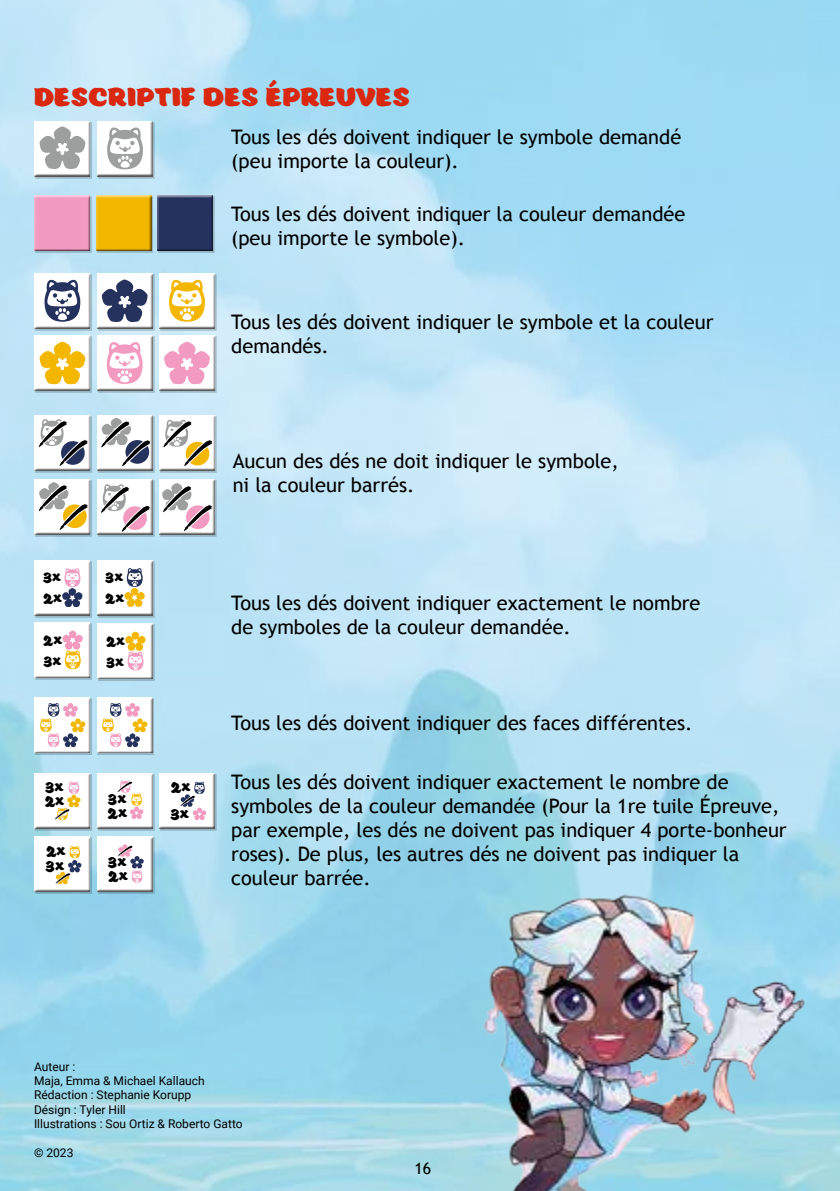
<style>
.page{position:relative;width:840px;height:1191px;background:#fff}
.page>*{position:absolute;margin:0;border:0;box-sizing:border-box;transform-origin:0 0}
.t1{font:700 24px "Eds Market";color:#da2710}
.t2{font:20px/24px "Trebuchet MS";color:#000}
.t3{font:16px "Trebuchet MS";color:#000}
.t4{font:700 14.6px/14px "Eds Market";color:#000}
.t5{font:700 14px/21.2px "Eds Market";color:#000}
.t6{font:12px/14.4px "Roboto";color:#000}
.s1{font-size:10px}
.s2{font-size:10.4px}
</style>
<div class="page">
<img style="left:471px;top:884px;width:341px;height:307px">
<div style="left:98px;top:274px;width:56px;height:56px;background:#000;opacity:.2"></div>
<div style="left:95px;top:270px;width:58px;height:59px;background:#b7e2f5"></div>
<div style="left:95px;top:272px;width:58px;height:57px;background:#000;opacity:.66"></div>
<div style="left:32px;top:332px;width:60px;height:59px;background:#c0e5f8"></div>
<div style="left:32px;top:334px;width:60px;height:57px;background:#000;opacity:.66"></div>
<div style="left:156px;top:332px;width:60px;height:59px;background:#cfebf9"></div>
<div style="left:157px;top:334px;width:59px;height:57px;background:#000;opacity:.66"></div>
<div style="left:34px;top:270px;width:58px;height:59px;background:#c8e9f8"></div>
<div style="left:34px;top:272px;width:58px;height:57px;background:#000;opacity:.66"></div>
<div style="left:158px;top:271px;width:58px;height:58px;background:#000;opacity:.66"></div>
<div style="left:98px;top:336px;width:56px;height:56px;background:#a1bcc8"></div>
<div style="left:94px;top:332px;width:59px;height:59px;background:#d1ecfa"></div>
<div style="left:94px;top:334px;width:59px;height:57px;background:#000;opacity:.66"></div>
<div style="left:34px;top:412px;width:58px;height:60px;background:#bee4f6"></div>
<div style="left:34px;top:414px;width:58px;height:58px;background:#000;opacity:.66"></div>
<div style="left:158px;top:412px;width:58px;height:59px;background:#cceaf9"></div>
<div style="left:158px;top:414px;width:58px;height:58px;background:#000;opacity:.66"></div>
<div style="left:93px;top:476px;width:60px;height:60px;background:#b9e3f5"></div>
<div style="left:94px;top:478px;width:59px;height:58px;background:#000;opacity:.66"></div>
<div style="left:95px;top:412px;width:58px;height:59px;background:#c0e5f6"></div>
<div style="left:95px;top:414px;width:58px;height:58px;background:#000;opacity:.66"></div>
<div style="left:32px;top:476px;width:60px;height:60px;background:#b8e2f4"></div>
<div style="left:32px;top:478px;width:60px;height:58px;background:#000;opacity:.66"></div>
<div style="left:156px;top:476px;width:60px;height:60px;background:#c6e8f8"></div>
<div style="left:157px;top:478px;width:59px;height:58px;background:#000;opacity:.66"></div>
<div style="left:32px;top:118px;width:60px;height:60px;background:#c6e7f8"></div>
<div style="left:32px;top:120px;width:60px;height:58px;background:#000;opacity:.66"></div>
<div style="left:94px;top:118px;width:60px;height:60px;background:#fff;opacity:.75"></div>
<div style="left:94px;top:120px;width:60px;height:58px;background:#000;opacity:.66"></div>
<div style="left:31px;top:192px;width:60px;height:60px;background:#bbe2f6"></div>
<div style="left:32px;top:194px;width:59px;height:58px;background:#000;opacity:.66"></div>
<div style="left:97px;top:197px;width:56px;height:56px;background:#9bbfce"></div>
<div style="left:92px;top:192px;width:60px;height:60px;background:#c0e5f6"></div>
<div style="left:93px;top:194px;width:59px;height:58px;background:#000;opacity:.66"></div>
<div style="left:155px;top:192px;width:60px;height:60px;background:#bae3f6"></div>
<div style="left:155px;top:194px;width:60px;height:58px;background:#000;opacity:.66"></div>
<div style="left:34px;top:556px;width:58px;height:60px;background:#b8e2f4"></div>
<div style="left:34px;top:559px;width:58px;height:57px;background:#000;opacity:.66"></div>
<div style="left:98px;top:625px;width:56px;height:56px;background:#94b6c5"></div>
<div style="left:94px;top:620px;width:59px;height:59px;background:#b8e2f6"></div>
<div style="left:94px;top:622px;width:59px;height:57px;background:#000;opacity:.66"></div>
<div style="left:94px;top:556px;width:60px;height:60px;background:#b8e2f4"></div>
<div style="left:94px;top:559px;width:60px;height:57px;background:#000;opacity:.66"></div>
<div style="left:36px;top:623px;width:56px;height:56px;background:#94b6c4"></div>
<div style="left:31px;top:619px;width:60px;height:59px;background:#b9e3f5"></div>
<div style="left:32px;top:621px;width:59px;height:57px;background:#000;opacity:.66"></div>
<div style="left:32px;top:694px;width:60px;height:60px;background:#bae2f5"></div>
<div style="left:32px;top:697px;width:60px;height:57px;background:#000;opacity:.66"></div>
<div style="left:36px;top:774px;width:56px;height:56px;background:#595959"></div>
<div style="left:34px;top:771px;width:58px;height:57px;background:#000;opacity:.66"></div>
<div style="left:160px;top:774px;width:56px;height:56px;background:#595959"></div>
<div style="left:157px;top:771px;width:60px;height:57px;background:#000;opacity:.66"></div>
<div style="left:98px;top:837px;width:56px;height:56px;background:#000;opacity:.2"></div>
<div style="left:94px;top:835px;width:59px;height:57px;background:#000;opacity:.66"></div>
<div style="left:98px;top:774px;width:56px;height:56px;background:#595959"></div>
<div style="left:95px;top:771px;width:58px;height:57px;background:#000;opacity:.66"></div>
<div style="left:36px;top:837px;width:56px;height:56px;background:#000;opacity:.2"></div>
<div style="left:31px;top:834px;width:60px;height:58px;background:#fff;opacity:.75"></div>
<div style="left:32px;top:835px;width:59px;height:57px;background:#000;opacity:.66"></div>
<div style="left:94px;top:694px;width:60px;height:60px;background:#b9e3f6"></div>
<div style="left:94px;top:697px;width:60px;height:57px;background:#000;opacity:.66"></div>
<p class="t1" style="left:34px;top:84px;width:377px">DESCRIPTIF DES ÉPREUVES</p>
<p class="t2" style="left:231px;top:125px;width:451px">Tous les dés doivent indiquer le symbole demandé (peu importe la couleur).</p>
<p class="t2" style="left:231px;top:202px;width:455px">Tous les dés doivent indiquer la couleur demandée (peu importe le symbole).</p>
<p class="t2" style="left:231px;top:310px;width:483px">Tous les dés doivent indiquer le symbole et la couleur demandés.</p>
<p class="t5" style="left:43px;top:567px;width:20px">3<span class="s1">X<br></span>2<span class="s1">X</span></p>
<p class="t5" style="left:43px;top:630px;width:20px">2<span class="s1">X<br></span>3<span class="s1">X</span></p>
<p class="t5" style="left:105px;top:567px;width:20px">3<span class="s1">X<br></span>2<span class="s1">X</span></p>
<p class="t5" style="left:106px;top:631px;width:20px">2<span class="s1">X<br></span>3<span class="s1">X</span></p>
<p class="t4" style="left:45px;top:781px;width:21px">3<span class="s2">X<br></span>2<span class="s2">X</span></p>
<p class="t4" style="left:170px;top:774px;width:21px;line-height:26.8px">2<span class="s2">X<br></span>3<span class="s2">X</span></p>
<p class="t4" style="left:107px;top:792px;width:21px">3<span class="s2">X<br></span>2<span class="s2">X</span></p>
<p class="t4" style="left:46px;top:845px;width:21px;line-height:14.8px">2<span class="s2">X<br></span>3<span class="s2">X</span></p>
<p class="t4" style="left:108px;top:856px;width:20px">3<span class="s2">X</span></p>
<p class="t4" style="left:108px;top:869px;width:21px">2<span class="s2">X</span></p>
<p class="t2" style="left:232px;top:449px;width:387px">Aucun des dés ne doit indiquer le symbole, ni la couleur barrés.</p>
<p class="t2" style="left:231px;top:591px;width:470px">Tous les dés doivent indiquer exactement le nombre de symboles de la couleur demandée.</p>
<p class="t2" style="left:231px;top:711px;width:462px">Tous les dés doivent indiquer des faces différentes.</p>
<p class="t2" style="left:231px;top:770px;width:556px">Tous les dés doivent indiquer exactement le nombre de symboles de la couleur demandée (Pour la 1re tuile Épreuve, par exemple, les dés ne doivent pas indiquer 4 porte-bonheur roses). De plus, les autres dés ne doivent pas indiquer la couleur barrée.</p>
<p class="t6" style="left:34px;top:1058px;width:210px">Auteur :<br>Maja, Emma &amp; Michael Kallauch<br>Rédaction : Stephanie Korupp<br>Désign : Tyler Hill<br>Illustrations : Sou Ortiz &amp; Roberto Gatto</p>
<p class="t6" style="left:34px;top:1145px;width:41px">© 2023</p>
<p class="t3" style="left:414px;top:1158px;width:18px">16</p>
</div>
